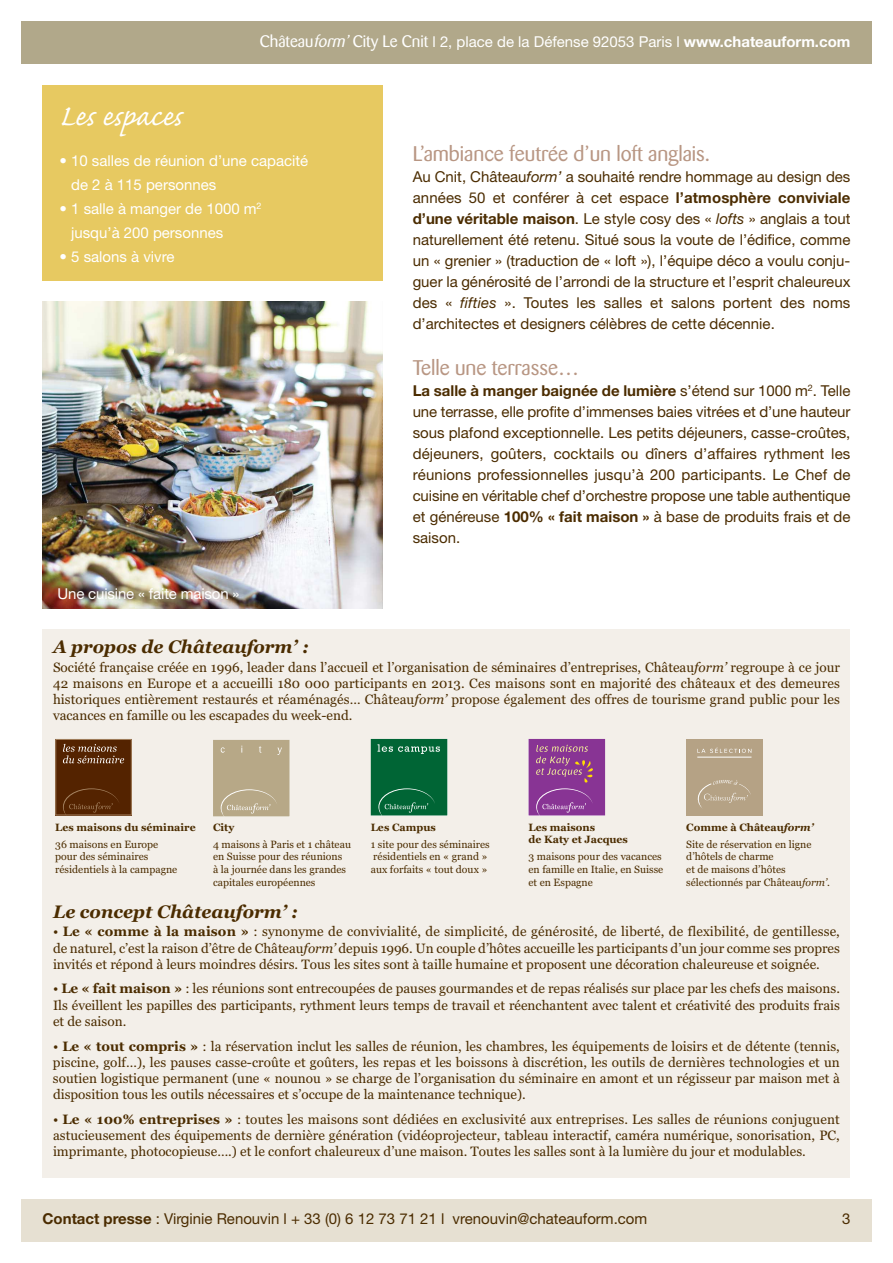
<style>
.page{position:relative;width:893px;height:1263px;background:#fff}
.page>*{position:absolute;margin:0;border:0;box-sizing:border-box;transform-origin:0 0}
.t1{font:37.5px "Caflisch Script";letter-spacing:-.01em;color:#fff}
.t2{font:21px "Barmeno";color:#b89683}
.t3{font:italic 700 18px "Georgia";color:#4b2c00}
.t4{font:15px/21px "Helvetica Neue";color:#4b2c00;text-align:justify}
.t5{font:15px/24px "Helvetica Neue";color:#fff}
.t6{font:13.5px/16.2px "Georgia";color:#4b2c00;text-align:justify}
.t7{font:10.5px/12.6px "Georgia";color:#4b2c00}
.t8{font:700 10.5px/12.6px "Georgia";color:#4b2c00}
.s1{font-family:"Barmeno";font-size:16.5px}
.s2{font-family:"Barmeno";font-style:italic;font-size:16.5px}
.s3{font-weight:700}
.s4{font-style:italic}
.s5{font-weight:700;font-style:italic}
</style>
<div class="page">
<div style="left:43px;top:629px;width:807px;height:549px;background:#f3efe9"></div>
<div style="left:21px;top:21px;width:851px;height:43px;background:#b1a88a"></div>
<div style="left:21px;top:1199px;width:851px;height:43px;background:#e6e0d2"></div>
<div style="left:43px;top:85px;width:340px;height:196px;background:#e7c961"></div>
<img style="left:43px;top:302px;width:340px;height:306px">
<svg style="left:55px;top:739px;width:77px;height:76px;background:#5f310f"></svg>
<svg style="left:213px;top:740px;width:77px;height:76px;background:#b9aa8a"></svg>
<svg style="left:371px;top:739px;width:76px;height:76px;background:#0b6b3d"></svg>
<svg style="left:529px;top:739px;width:76px;height:76px;background:#904194"></svg>
<div style="left:686px;top:739px;width:77px;height:76px;background:#b5a285"></div>
<svg style="left:697px;top:747px;width:54px;height:6px"></svg>
<svg style="left:697px;top:780px;width:54px;height:28px"></svg>
<p class="t5" style="left:260px;top:31px;width:592px"><span class="s1">Château</span><span class="s2">form’</span><span class="s1">City Le Cnit</span> l 2, place de la Défense 92053 Paris l <span class="s3">www.chateauform.com</span></p>
<h1 class="t1" style="left:60px;top:90px;width:124px">Les espaces</h1>
<p class="t5" style="left:71px;top:150px;width:239px;text-indent:-12px">• 10 salles de réunion d’une capacité de 2 à 115 personnes</p>
<p class="t5" style="left:71px;top:198px;width:192px;text-indent:-12px">• 1 salle à manger de 1000 m<sup>2 </sup>jusqu’à 200 personnes</p>
<p class="t5" style="left:60px;top:246px;width:116px">• 5 salons à vivre</p>
<p class="t5" style="left:58px;top:583px;width:183px">Une cuisine « faite maison »</p>
<h2 class="t2" style="left:413px;top:145px;width:299px">L’ambiance feutrée d’un loft anglais.</h2>
<p class="t4" style="left:413px;top:167px;width:439px">Au Cnit, Château<span class="s4">form’</span> a souhaité rendre hommage au design des années 50 et conférer à cet espace <span class="s3">l’atmosphère conviviale d’une véritable maison</span>. Le style cosy des « <span class="s4">lofts</span> » anglais a tout naturellement été retenu. Situé sous la voute de l’édifice, comme un « grenier » (traduction de « loft »), l’équipe déco a voulu conju&shy;guer la générosité de l’arrondi de la structure et l’esprit chaleureux des « <span class="s4">fifties</span> ». Toutes les salles et salons portent des noms d’architectes et designers célèbres de cette décennie.</p>
<h2 class="t2" style="left:413px;top:359px;width:168px">Telle une terrasse…</h2>
<p class="t4" style="left:413px;top:382px;width:439px"><span class="s3">La salle à manger baignée de lumière</span> s’étend sur 1000 m<sup>2</sup>. Telle une terrasse, elle profite d’immenses baies vitrées et d’une hauteur sous plafond exceptionnelle. Les petits déjeuners, casse-croûtes, déjeuners, goûters, cocktails ou dîners d’affaires rythment les réunions professionnelles jusqu’à 200 participants. Le Chef de cuisine en véritable chef d’orchestre propose une table authentique et généreuse <span class="s3">100% « fait maison »</span> à base de produits frais et de saison.</p>
<h3 class="t3" style="left:53px;top:637px;width:257px">A propos de Châteauform’ :</h3>
<p class="t6" style="left:53px;top:659px;width:788px">Société française créée en 1996, leader dans l’accueil et l’organisation de séminaires d’entreprises, Château<span class="s4">form’</span> regroupe à ce jour 42 maisons en Europe et a accueilli 180 000 participants en 2013. Ces maisons sont en majorité des châteaux et des demeures historiques entièrement restaurés et réaménagés… Château<span class="s4">form’</span> propose également des offres de tourisme grand public pour les vacances en famille ou les escapades du week-end.</p>
<p class="t8" style="left:55px;top:821px;width:142px">Les maisons du séminaire</p>
<p class="t7" style="left:55px;top:838px;width:124px">36 maisons en Europe pour des séminaires résidentiels à la campagne</p>
<p class="t8" style="left:213px;top:821px;width:23px">City</p>
<p class="t7" style="left:213px;top:838px;width:139px">4 maisons à Paris et 1 château en Suisse pour des réunions<br>à la journée dans les grandes capitales européennes</p>
<p class="t8" style="left:371px;top:821px;width:67px">Les Campus</p>
<p class="t7" style="left:371px;top:838px;width:121px">1 site pour des séminaires résidentiels en « grand » aux forfaits « tout doux »</p>
<p class="t8" style="left:529px;top:821px;width:101px">Les maisons<br>de Katy et Jacques</p>
<p class="t7" style="left:529px;top:850px;width:136px">3 maisons pour des vacances en famille en Italie, en Suisse et en Espagne</p>
<p class="t7" style="left:686px;top:819px;width:129px;line-height:16.8px"><span class="s3">Comme à Château</span><span class="s5">form’<br></span>Site de réservation en ligne</p>
<p class="t7" style="left:686px;top:850px;width:145px">d’hôtels de charme<br>et de maisons d’hôtes sélectionnés par Château<span class="s4">form’</span>.</p>
<h3 class="t3" style="left:53px;top:901px;width:246px">Le concept Châteauform’ :</h3>
<p class="t6" style="left:53px;top:923px;width:788px">• <span class="s3">Le « comme à la maison »</span> : synonyme de convivialité, de simplicité, de générosité, de liberté, de flexibilité, de gentillesse, de naturel, c’est la raison d’être de Château<span class="s4">form’</span> depuis 1996. Un couple d’hôtes accueille les participants d’un jour comme ses propres invités et répond à leurs moindres désirs. Tous les sites sont à taille humaine et proposent une décoration chaleureuse et soignée.</p>
<p class="t6" style="left:53px;top:981px;width:788px">• <span class="s3">Le « fait maison »</span> : les réunions sont entrecoupées de pauses gourmandes et de repas réalisés sur place par les chefs des maisons.<br>Ils éveillent les papilles des participants, rythment leurs temps de travail et réenchantent avec talent et créativité des produits frais et de saison.</p>
<p class="t6" style="left:53px;top:1038px;width:788px">• <span class="s3">Le « tout compris »</span> : la réservation inclut les salles de réunion, les chambres, les équipements de loisirs et de détente (tennis, piscine, golf…), les pauses casse-croûte et goûters, les repas et les boissons à discrétion, les outils de dernières technologies et un soutien logistique permanent (une « nounou » se charge de l’organisation du séminaire en amont et un régisseur par maison met à disposition tous les outils nécessaires et s’occupe de la maintenance technique).</p>
<p class="t6" style="left:53px;top:1111px;width:788px">• <span class="s3">Le « 100% entreprises »</span> : toutes les maisons sont dédiées en exclusivité aux entreprises. Les salles de réunions conjuguent astucieusement des équipements de dernière génération (vidéoprojecteur, tableau interactif, caméra numérique, sonorisation, PC, imprimante, photocopieuse….) et le confort chaleureux d’une maison. Toutes les salles sont à la lumière du jour et modulables.</p>
<p class="t4" style="left:43px;top:1210px;width:606px"><span class="s3">Contact presse</span> : Virginie Renouvin l + 33 (0) 6 12 73 71 21 l vrenouvin@chateauform.com</p>
<p class="t4" style="left:842px;top:1210px;width:10px">3</p>
</div>
